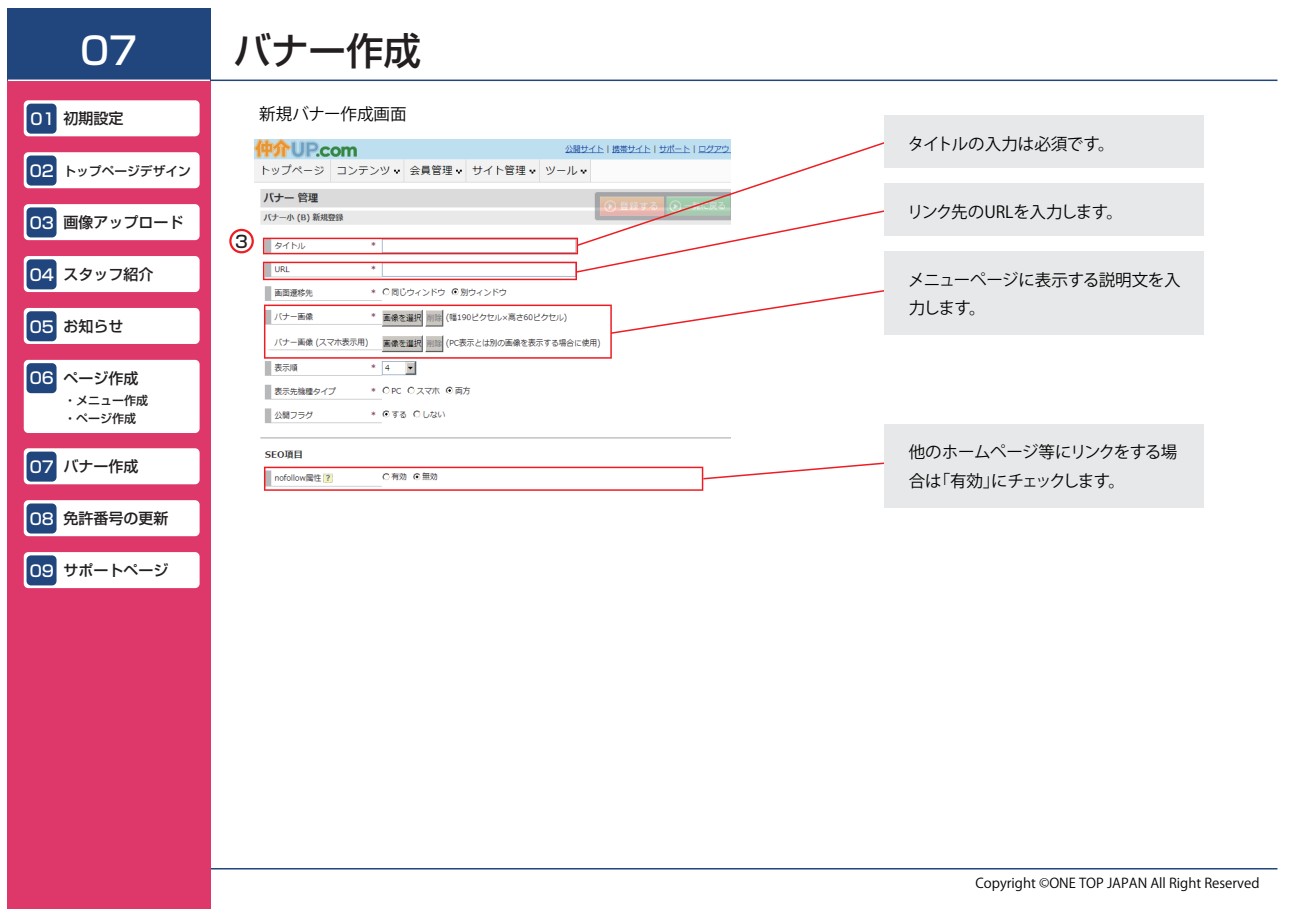
<style>
.page{position:relative;width:1289px;height:919px;background:#fff}
.page>*{position:absolute;margin:0;border:0;box-sizing:border-box;transform-origin:0 0}
.t1{font:500 37.5px "Shin Go Pro";color:#231f20}
.t2{font:500 37.5px "Shin Go Pro";color:#fff}
.t3{font:500 16.8px "Shin Go Pro";color:#231f20}
.t4{font:16.5px/28.5px "Koz Go Pr 6 N";letter-spacing:-.02em;color:#030303}
.t5{font:16.5px/28.5px "Koz Go Pr 6 N";letter-spacing:-.04em;color:#030303}
.t6{font:16.5px "Koz Go Pr 6 N";color:#030303}
.t7{font:500 15px "Shin Go Pro";color:#231f20}
.t8{font:13.5px "Koz Go Pr 6 N";color:#030303}
.t9{font:500 12.75px "Shin Go Pro";color:#231f20}
.t10{font:500 12px/18px "Shin Go Pro";color:#231f20}
.s1{font-size:15.9px;color:#fff}
</style>
<div class="page">
<img style="left:254px;top:140px;width:476px;height:350px">
<hr style="left:10px;top:867px;width:1267px;height:2px;background:#20467d">
<div style="left:8px;top:8px;width:203px;height:900px;background:#de3769"></div>
<div style="left:8px;top:8px;width:203px;height:72px;background:#20467d"></div>
<hr style="left:10px;top:80px;width:1267px;height:1px;background:#20467d">
<hr style="left:8px;top:80px;width:202px;height:1px;background:#fff">
<div style="left:24px;top:100px;width:176px;height:36px;background:#fff;border-radius:4px"></div>
<div style="left:27px;top:104px;width:30px;height:30px;background:#20467d;border-radius:4px"></div>
<div style="left:24px;top:152px;width:176px;height:36px;background:#fff;border-radius:4px"></div>
<div style="left:27px;top:155px;width:30px;height:30px;background:#20467d;border-radius:4px"></div>
<div style="left:24px;top:204px;width:176px;height:36px;background:#fff;border-radius:4px"></div>
<div style="left:27px;top:207px;width:30px;height:30px;background:#20467d;border-radius:4px"></div>
<div style="left:24px;top:256px;width:176px;height:36px;background:#fff;border-radius:4px"></div>
<div style="left:27px;top:259px;width:30px;height:30px;background:#20467d;border-radius:4px"></div>
<div style="left:24px;top:308px;width:176px;height:36px;background:#fff;border-radius:4px"></div>
<div style="left:27px;top:311px;width:30px;height:30px;background:#20467d;border-radius:4px"></div>
<div style="left:24px;top:360px;width:176px;height:73px;background:#fff;border-radius:4px"></div>
<div style="left:27px;top:363px;width:30px;height:30px;background:#20467d;border-radius:4px"></div>
<div style="left:24px;top:448px;width:176px;height:36px;background:#fff;border-radius:4px"></div>
<div style="left:27px;top:451px;width:30px;height:30px;background:#20467d;border-radius:4px"></div>
<div style="left:24px;top:500px;width:176px;height:36px;background:#fff;border-radius:4px"></div>
<div style="left:27px;top:503px;width:30px;height:30px;background:#20467d;border-radius:4px"></div>
<div style="left:24px;top:552px;width:176px;height:36px;background:#fff;border-radius:4px"></div>
<div style="left:27px;top:555px;width:30px;height:30px;background:#20467d;border-radius:4px"></div>
<svg style="left:263px;top:140px;width:635px;height:140px"></svg>
<svg style="left:264px;top:289px;width:620px;height:69px"></svg>
<div style="left:884px;top:116px;width:319px;height:52px;background:#e7e8e9"></div>
<div style="left:884px;top:184px;width:319px;height:52px;background:#e7e8e9"></div>
<div style="left:884px;top:252px;width:319px;height:83px;background:#e7e8e9"></div>
<svg style="left:264px;top:461px;width:620px;height:30px"></svg>
<div style="left:884px;top:424px;width:319px;height:83px;background:#e7e8e9"></div>
<div style="left:229px;top:229px;width:25px;height:24px;border:2px solid #ee1d23;border-radius:50%"></div>
<h1 class="t2" style="left:80px;top:20px;width:58px">07</h1>
<h1 class="t1" style="left:233px;top:20px;width:189px">バナー作成</h1>
<p class="t7" style="left:31px;top:106px;width:94px"><span class="s1">01</span> 初期設定</p>
<p class="t9" style="left:30px;top:161px;width:163px"><span class="s1">02</span> トップページデザイン</p>
<p class="t7" style="left:30px;top:210px;width:155px"><span class="s1">03</span> 画像アップロード</p>
<p class="t7" style="left:30px;top:262px;width:125px"><span class="s1">04</span> スタッフ紹介</p>
<p class="t7" style="left:30px;top:314px;width:95px"><span class="s1">05</span> お知らせ</p>
<p class="t7" style="left:30px;top:365px;width:110px"><span class="s1">06</span> ページ作成</p>
<p class="t10" style="left:64px;top:390px;width:85px">・メニュー作成・ページ作成</p>
<p class="t7" style="left:30px;top:454px;width:110px"><span class="s1">07</span> バナー作成</p>
<p class="t7" style="left:30px;top:506px;width:140px"><span class="s1">08</span> 免許番号の更新</p>
<p class="t7" style="left:30px;top:558px;width:140px"><span class="s1">09</span> サポートページ</p>
<p class="t6" style="left:259px;top:104px;width:149px">新規バナー作成画面</p>
<p class="t3" style="left:235px;top:228px;width:14px">3</p>
<p class="t6" style="left:907px;top:134px;width:208px">タイトルの入力は必須です。</p>
<p class="t4" style="left:907px;top:198px;width:217px">リンク先のURLを入力します。</p>
<p class="t4" style="left:908px;top:266px;width:274px">メニューページに表示する説明文を入力します。</p>
<p class="t5" style="left:908px;top:438px;width:270px">他のホームページ等にリンクをする場合は「有効」にチェックします。</p>
<p class="t8" style="left:975px;top:874px;width:285px">Copyright ©ONE TOP JAPAN All Right Reserved</p>
</div>
